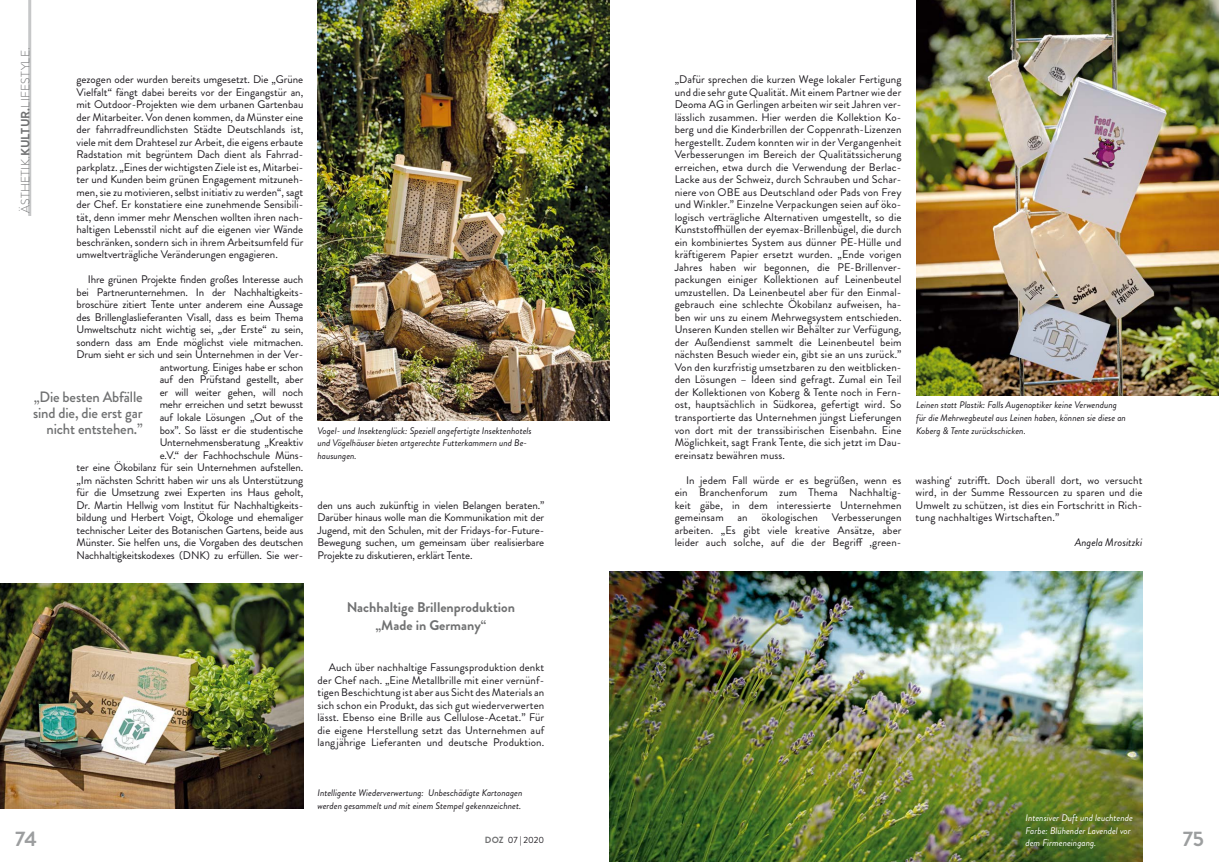
<style>
.page{position:relative;width:1219px;height:862px;background:#fff}
.page>*{position:absolute;margin:0;border:0;box-sizing:border-box;transform-origin:0 0}
.t1{font:700 21px "Brandon Grotesque";color:#9c9e9f}
._04_-_Teaser_rechtsb{font:500 15px/16px "Brandon Grotesque";letter-spacing:-.01em;color:#707172;text-align:right}
._03_Zwischenhead_zwe{font:700 14px/18px "Brandon Grotesque";color:#707172;text-align:center}
.t2{font:300 12px "Brandon Grotesque";letter-spacing:.02em;color:#707172}
._03_-_Text{font:11px/12.5px "Brandon Grotesque";letter-spacing:-.01em;color:#1a171c;text-align:justify}
._06_-_Autor{font:italic 11px "Brandon Grotesque";color:#1a171c}
._03_-_Text-2{font:11px "Brandon Grotesque";letter-spacing:.01em;color:#1a171c}
._05_-_Bildunterschri{font:italic 9.5px/12.5px "Brandon Grotesque";color:#1a171c}
._05_-_Bildunterschri-2{font:italic 9.5px/12.5px "Brandon Grotesque";color:#fff}
.t3{font:9px "Brandon Grotesque";color:#1a171c}
.s1{font-weight:700}
.s2{font-weight:700;color:#707172}
</style>
<div class="page">
<hr style="left:28px;top:0;width:3px;height:216px;background:#c6c7c8">
<img style="left:317px;top:0;width:292px;height:421px">
<img style="left:0;top:583px;width:303px;height:225px">
<img style="left:609px;top:571px;width:533px;height:291px">
<img style="left:916px;top:0;width:303px;height:396px">
<p class="t2" style="left:17px;top:213px;width:167px;rotate:-90deg">ÄSTHETIK.<span class="s1">KULTUR.</span>LIFESTYLE.</p>
<p class="_03_-_Text" style="left:77px;top:73px;width:228px">gezogen oder wurden bereits umgesetzt. Die „Grüne Vielfalt“ fängt dabei bereits vor der Eingangstür an, mit Outdoor-Projekten wie dem urbanen Gartenbau der Mitarbeiter. Von denen kommen, da Münster eine der fahrradfreundlichsten Städte Deutschlands ist, viele mit dem Drahtesel zur Arbeit, die eigens erbaute Radstation mit begrüntem Dach dient als Fahrrad&shy;parkplatz. „Eines der wichtigsten Ziele ist es, Mitarbei&shy;ter und Kunden beim grünen Engagement mitzuneh&shy;men, sie zu motivieren, selbst initiativ zu werden“, sagt der Chef. Er konstatiere eine zunehmende Sensibili&shy;tät, denn immer mehr Menschen wollten ihren nach&shy;haltigen Lebensstil nicht auf die eigenen vier Wände beschränken, sondern sich in ihrem Arbeitsumfeld für umweltverträgliche Veränderungen engagieren.</p>
<p class="_03_-_Text" style="left:77px;top:273px;width:228px;text-align:right">Ihre grünen Projekte finden großes Interesse auch bei Partnerunternehmen. In der Nachhaltigkeits&shy;broschüre zitiert Tente unter anderem eine Aussage des Brillenglaslieferanten Visall, dass es beim Thema Umweltschutz nicht wichtig sei, „der Erste“ zu sein, sondern dass am Ende möglichst viele mitmachen.<br>Drum sieht er sich und sein Unternehmen in der Ver&shy;antwortung. Einiges habe er schon<br>auf den Prüfstand gestellt, aber<br>er will weiter gehen, will noch<br>mehr erreichen und setzt bewusst<br>auf lokale Lösungen „Out of the<br>box”. So lässt er die studentische Unternehmensberatung „Kreaktiv<br>e.V.“ der Fachhochschule Müns-<br>ter eine Ökobilanz für sein Unternehmen aufstellen. „Im nächsten Schritt haben wir uns als Unterstützung für die Umsetzung zwei Experten ins Haus geholt, Dr. Martin Hellwig vom Institut für Nachhaltigkeits&shy;bildung und Herbert Voigt, Ökologe und ehemaliger technischer Leiter des Botanischen Gartens, beide aus Münster. Sie helfen uns, die Vorgaben des deutschen Nachhaltigkeitskodexes (DNK) zu erfüllen. Sie wer-</p>
<p class="_03_-_Text" style="left:675px;top:73px;width:228px">„Dafür sprechen die kurzen Wege lokaler Fertigung und die sehr gute Qualität. Mit einem Partner wie der Deoma AG in Gerlingen arbeiten wir seit Jahren ver&shy;lässlich zusammen. Hier werden die Kollektion Ko&shy;berg und die Kinderbrillen der Coppenrath-Lizenzen hergestellt. Zudem konnten wir in der Vergangenheit Verbesserungen im Bereich der Qualitätssicherung erreichen, etwa durch die Verwendung der Berlac-Lacke aus der Schweiz, durch Schrauben und Schar&shy;niere von OBE aus Deutschland oder Pads von Frey und Winkler.” Einzelne Verpackungen seien auf öko&shy;logisch verträgliche Alternativen umgestellt, so die Kunststoffhüllen der eyemax-Brillenbügel, die durch ein kombiniertes System aus dünner PE-Hülle und kräftigerem Papier ersetzt wurden. „Ende vorigen Jahres haben wir begonnen, die PE-Brillenver&shy;packungen einiger Kollektionen auf Leinenbeutel umzustellen. Da Leinenbeutel aber für den Einmal&shy;gebrauch eine schlechte Ökobilanz aufweisen, ha&shy;ben wir uns zu einem Mehrwegsystem entschieden.<br>Unseren Kunden stellen wir Behälter zur Verfügung, der Außendienst sammelt die Leinenbeutel beim nächsten Besuch wieder ein, gibt sie an uns zurück.” Von den kurzfristig umsetzbaren zu den weitblicken&shy;den Lösungen – Ideen sind gefragt. Zumal ein Teil der Kollektionen von Koberg &amp; Tente noch in Fern&shy;ost, hauptsächlich in Südkorea, gefertigt wird. So transportierte das Unternehmen jüngst Lieferungen von dort mit der transsibirischen Eisenbahn. Eine Möglichkeit, sagt Frank Tente, die sich jetzt im Dau&shy;ereinsatz bewähren muss.</p>
<p class="_03_-_Text" style="left:675px;top:473px;width:228px;text-indent:11px">In jedem Fall würde er es begrüßen, wenn es ein Branchenforum zum Thema Nachhaltig&shy;keit gäbe, in dem interessierte Unternehmen gemeinsam</p>
<p class="_04_-_Teaser_rechtsb" style="left:33px;top:389px;width:111px">„Die besten Abfälle sind die, die erst gar nicht entstehen.”</p>
<p class="_05_-_Bildunterschri" style="left:916px;top:399px;width:211px">Leinen statt Plastik: Falls Augenoptiker keine Verwendung für die Mehrwegbeutel aus Leinen haben, können sie diese an</p>
<p class="_05_-_Bildunterschri" style="left:317px;top:424px;width:216px">Vogel- und Insektenglück: Speziell angefertigte Insektenhotels</p>
<p class="_05_-_Bildunterschri" style="left:916px;top:424px;width:111px">Koberg &amp; Tente zurückschicken.</p>
<p class="_05_-_Bildunterschri" style="left:317px;top:437px;width:211px">und Vögelhäuser bieten artgerechte Futterkammern und Be&shy;hausungen.</p>
<p class="_03_-_Text" style="left:916px;top:473px;width:228px">washing‘ zutrifft. Doch überall dort, wo versucht wird, in der Summe Ressourcen zu sparen und die Umwelt zu schützen, ist dies ein Fortschritt in Rich&shy;tung nachhaltiges Wirtschaften.”</p>
<p class="_06_-_Autor" style="left:1075px;top:535px;width:69px">Angela Mrositzki</p>
<p class="_03_-_Text" style="left:317px;top:498px;width:228px">den uns auch zukünftig in vielen Belangen beraten.” Darüber hinaus wolle man die Kommunikation mit der Jugend, mit den Schulen, mit der Fridays-for-Future-Bewegung suchen, um gemeinsam über realisierbare Projekte zu diskutieren, erklärt Tente.</p>
<p class="_03_Zwischenhead_zwe" style="left:347px;top:598px;width:170px">Nachhaltige Brillenproduktion „Made in Germany“</p>
<p class="_03_-_Text" style="left:317px;top:661px;width:228px;text-indent:11px">Auch über nachhaltige Fassungsproduktion denkt der Chef nach. „Eine Metallbrille mit einer vernünf&shy;tigen Beschichtung ist aber aus Sicht des Materials an sich schon ein Produkt, das sich gut wiederverwerten lässt. Ebenso eine Brille aus Cellulose-Acetat.” Für die eigene Herstellung setzt das Unternehmen auf langjährige Lieferanten und deutsche Produktion.</p>
<p class="_03_-_Text" style="left:675px;top:511px;width:228px;text-indent:157px">Verbesserungen arbeiten. „Es gibt viele kreative Ansätze, aber leider auch solche, auf die der Begriff ,green-</p>
<p class="_03_-_Text" style="left:738px;top:511px;width:12px">an</p>
<p class="_03_-_Text-2" style="left:762px;top:510px;width:58px">ökologischen</p>
<p class="_05_-_Bildunterschri" style="left:317px;top:787px;width:206px">Intelligente Wiederverwertung: Unbeschädigte Kartonagen werden gesammelt und mit einem Stempel gekennzeichnet.</p>
<p class="_05_-_Bildunterschri-2" style="left:1025px;top:812px;width:109px">Intensiver Duft und leuchtende<br>Farbe: Blühender Lavendel vor dem Firmeneingang.</p>
<h1 class="t1" style="left:15px;top:824px;width:23px">74</h1>
<p class="t3" style="left:485px;top:833px;width:61px"><span class="s2">DOZ</span> 07 | 2020</p>
<h1 class="t1" style="left:1183px;top:824px;width:23px">75</h1>
</div>
